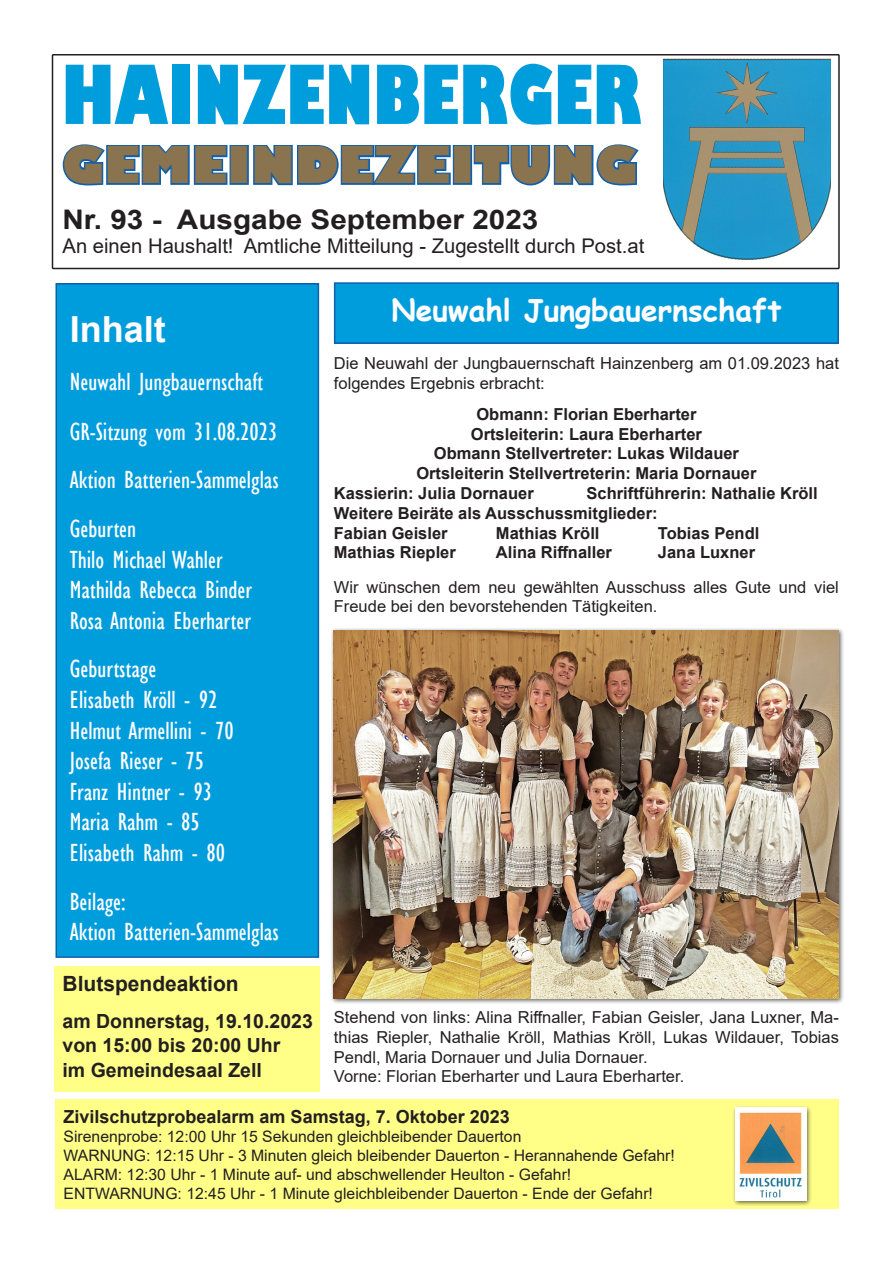
<style>
.page{position:relative;width:893px;height:1263px;background:#fff}
.page>*{position:absolute;margin:0;border:0;box-sizing:border-box;transform-origin:0 0}
.t1{font:800 condensed 79.5px "Gill Sans";color:#009ddc}
.t2{font:800 49.5px "Gill Sans";color:#89744f}
.t3{font:700 36px "Arial";color:#fffdff}
.t4{font:700 30px "Comic Sans MS";color:#fffdff}
.t5{font:700 27px "Arial";color:#231f20;scale:1.1 1}
.t6{font:condensed 25.5px "Gill Sans";color:#fffdff}
.t7{font:700 21px "Arial";color:#231f20}
.t8{font:20.25px "Arial";color:#231f20}
.t9{font:700 19.5px "Arial";color:#231f20}
.t10{font:700 18px "Arial";color:#231f20}
.t11{font:16.5px/19.8px "Arial";color:#231f20}
.t12{font:700 16.5px "Arial";color:#231f20}
.t13{font:15.75px "Arial";color:#231f20}
</style>
<div class="page">
<svg style="left:62px;top:144px;width:166px;height:42px"></svg>
<div style="left:230px;top:145px;width:19px;height:40px;border:3px solid #105faa"></div>
<svg style="left:253px;top:145px;width:198px;height:41px"></svg>
<div style="left:453px;top:145px;width:19px;height:40px;border:3px solid #105faa"></div>
<svg style="left:472px;top:144px;width:167px;height:42px"></svg>
<div style="left:52px;top:54px;width:788px;height:215px;border:2px solid #231f20"></div>
<img style="left:664px;top:59px;width:166px;height:200px">
<div style="left:56px;top:284px;width:262px;height:673px;background:#009ddc"></div>
<div style="left:56px;top:283px;width:263px;height:675px;border:2px solid #105faa"></div>
<div style="left:335px;top:283px;width:503px;height:60px;background:#009ddc"></div>
<div style="left:334px;top:282px;width:505px;height:62px;border:2px solid #105faa"></div>
<div style="left:330px;top:628px;width:514px;height:376px;background:#231f20;opacity:.73"></div>
<img style="left:334px;top:630px;width:505px;height:368px">
<div style="left:54px;top:967px;width:265px;height:125px;background:#ff8"></div>
<div style="left:55px;top:1099px;width:784px;height:110px;background:#ff8"></div>
<div style="left:732px;top:1105px;width:80px;height:102px;background:#231f20;opacity:.73"></div>
<img style="left:736px;top:1108px;width:71px;height:92px">
<p class="t1" style="left:62px;top:45px;width:581px">HAINZENBERGER</p>
<p class="t2" style="left:62px;top:134px;width:577px">GEMEINDEZEITUNG</p>
<p class="t5" style="left:63px;top:200px;width:434px">Nr. 93 - Ausgabe September 2023</p>
<p class="t8" style="left:63px;top:232px;width:583px">An einen Haushalt! Amtliche Mitteilung - Zugestellt durch Post.at</p>
<p class="t3" style="left:70px;top:304px;width:98px">Inhalt</p>
<p class="t6" style="left:70px;top:367px;width:195px">Neuwahl Jungbauernschaft</p>
<p class="t6" style="left:70px;top:416px;width:209px">GR-Sitzung vom 31.08.2023</p>
<p class="t6" style="left:70px;top:465px;width:211px">Aktion Batterien-Sammelglas</p>
<p class="t6" style="left:70px;top:513px;width:68px">Geburten</p>
<p class="t6" style="left:70px;top:544px;width:154px">Thilo Michael Wahler</p>
<p class="t6" style="left:70px;top:575px;width:184px">Mathilda Rebecca Binder</p>
<p class="t6" style="left:70px;top:605px;width:182px">Rosa Antonia Eberharter</p>
<p class="t6" style="left:70px;top:654px;width:88px">Geburtstage</p>
<p class="t6" style="left:70px;top:684px;width:149px">Elisabeth Kröll - 92</p>
<p class="t6" style="left:70px;top:715px;width:165px">Helmut Armellini - 70</p>
<p class="t6" style="left:70px;top:746px;width:136px">Josefa Rieser - 75</p>
<p class="t6" style="left:70px;top:776px;width:144px">Franz Hintner - 93</p>
<p class="t6" style="left:70px;top:807px;width:132px">Maria Rahm - 85</p>
<p class="t6" style="left:70px;top:837px;width:157px">Elisabeth Rahm - 80</p>
<p class="t6" style="left:70px;top:886px;width:58px">Beilage:</p>
<p class="t6" style="left:70px;top:917px;width:211px">Aktion Batterien-Sammelglas</p>
<p class="t4" style="left:391px;top:287px;width:392px">Neuwahl Jungbauernschaft</p>
<p class="t11" style="left:334px;top:354px;width:507px">Die Neuwahl der Jungbauernschaft Hainzenberg am 01.09.2023 hat folgendes Ergebnis erbracht:</p>
<p class="t12" style="left:476px;top:402px;width:222px">Obmann: Florian Eberharter</p>
<p class="t12" style="left:471px;top:422px;width:233px">Ortsleiterin: Laura Eberharter</p>
<p class="t12" style="left:434px;top:442px;width:307px">Obmann Stellvertreter: Lukas Wildauer</p>
<p class="t12" style="left:416px;top:462px;width:342px">Ortsleiterin Stellvertreterin: Maria Dornauer</p>
<p class="t12" style="left:334px;top:482px;width:201px">Kassierin: Julia Dornauer</p>
<p class="t12" style="left:587px;top:482px;width:233px">Schriftführerin: Nathalie Kröll</p>
<p class="t12" style="left:334px;top:501px;width:325px">Weitere Beiräte als Ausschussmitglieder:</p>
<p class="t12" style="left:334px;top:521px;width:115px">Fabian Geisler</p>
<p class="t12" style="left:496px;top:521px;width:105px">Mathias Kröll</p>
<p class="t12" style="left:658px;top:521px;width:103px">Tobias Pendl</p>
<p class="t12" style="left:334px;top:541px;width:123px">Mathias Riepler</p>
<p class="t12" style="left:496px;top:541px;width:118px">Alina Riffnaller</p>
<p class="t12" style="left:658px;top:541px;width:99px">Jana Luxner</p>
<p class="t11" style="left:334px;top:577px;width:507px">Wir wünschen dem neu gewählten Ausschuss alles Gute und viel<br>Freude bei den bevorstehenden Tätigkeiten.</p>
<p class="t7" style="left:63px;top:968px;width:178px">Blutspendeaktion</p>
<p class="t9" style="left:63px;top:1008px;width:252px">am Donnerstag, 19.10.2023</p>
<p class="t9" style="left:63px;top:1031px;width:219px">von 15:00 bis 20:00 Uhr</p>
<p class="t9" style="left:63px;top:1056px;width:201px">im Gemeindesaal Zell</p>
<p class="t10" style="left:64px;top:1104px;width:448px">Zivilschutzprobealarm am Samstag, 7. Oktober 2023</p>
<p class="t13" style="left:64px;top:1125px;width:459px">Sirenenprobe: 12:00 Uhr 15 Sekunden gleichbleibender Dauerton</p>
<p class="t13" style="left:64px;top:1144px;width:613px">WARNUNG: 12:15 Uhr - 3 Minuten gleich bleibender Dauerton - Herannahende Gefahr!</p>
<p class="t13" style="left:64px;top:1163px;width:509px">ALARM: 12:30 Uhr - 1 Minute auf- und abschwellender Heulton - Gefahr!</p>
<p class="t13" style="left:64px;top:1182px;width:591px">ENTWARNUNG: 12:45 Uhr - 1 Minute gleichbleibender Dauerton - Ende der Gefahr!</p>
<p class="t11" style="left:334px;top:1007px;width:507px;text-align:justify">Stehend von links: Alina Riffnaller, Fabian Geisler, Jana Luxner, Ma&shy;thias Riepler, Nathalie Kröll, Mathias Kröll, Lukas Wildauer, Tobias Pendl, Maria Dornauer und Julia Dornauer.</p>
<p class="t11" style="left:334px;top:1067px;width:352px">Vorne: Florian Eberharter und Laura Eberharter.</p>
</div>
